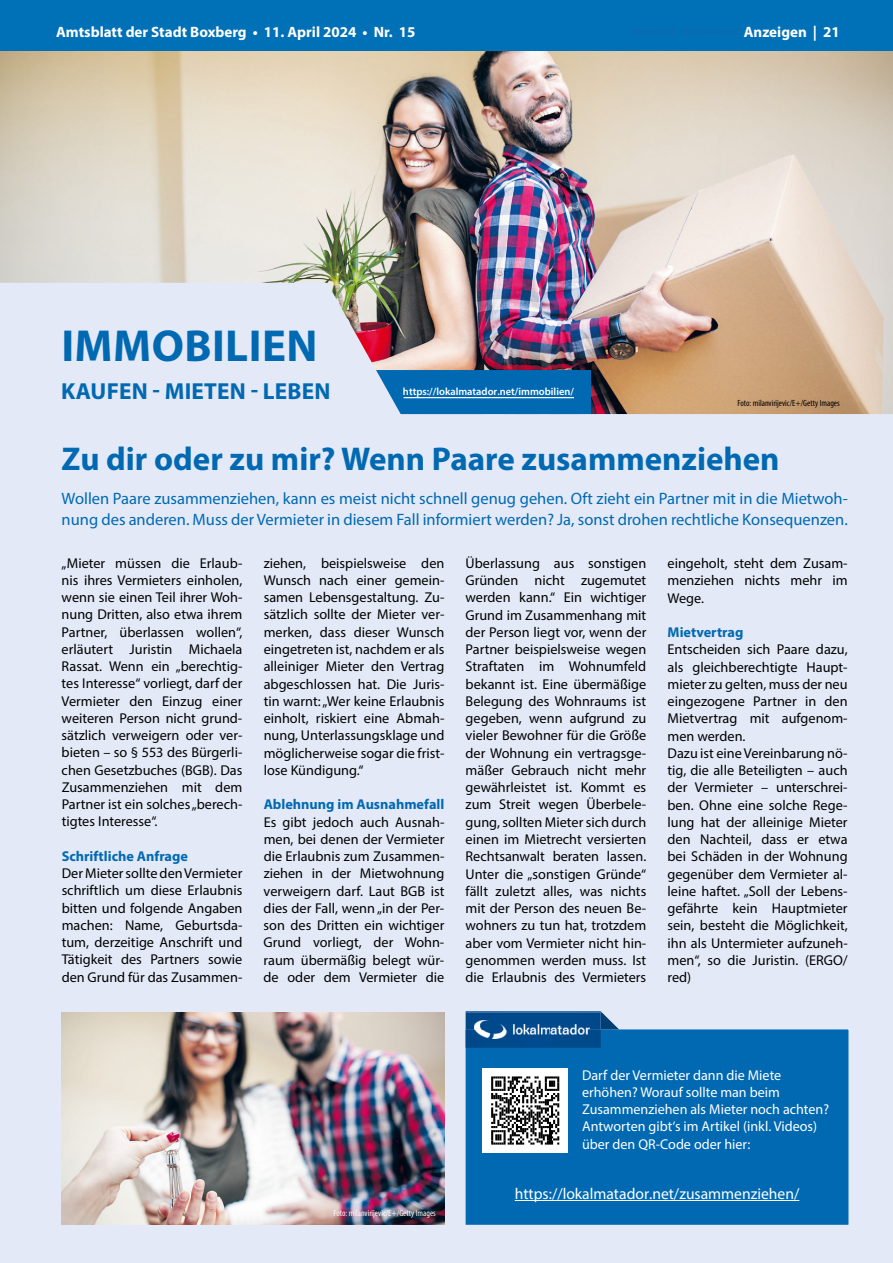
<style>
.page{position:relative;width:893px;height:1263px;background:#fff}
.page>*{position:absolute;margin:0;border:0;box-sizing:border-box;transform-origin:0 0}
.t1{font:700 45px "Myriad Pro";letter-spacing:.01em;color:#0069b2}
.t2{font:700 33px "Myriad Pro";color:#0069b2}
.t3{font:700 23.25px "Myriad Pro";letter-spacing:.01em;color:#0069b2}
.t4{font:16.5px/21px "Myriad Pro";color:#0069b2}
.t5{font:15.75px "Myriad Pro";color:#fff}
.t6{font:700 15px "Myriad Pro";color:#fff}
.t7{font:14.25px/17.2px "Myriad Pro";color:#000;text-align:justify}
.t8{font:14.25px/17.2px "Myriad Pro";color:#fff}
.t9{font:600 10.5px "Myriad Pro";color:#fff}
.t10{font:condensed 9px "Myriad Pro";color:#000}
.t11{font:condensed 9px "Myriad Pro";color:#fff}
.s1{font-weight:700;color:#0069b2}
</style>
<div class="page">
<div style="left:0;top:0;width:893px;height:51px;background:#0071b6"></div>
<div style="left:0;top:51px;width:893px;height:1212px;background:#e3e9f6"></div>
<img style="left:0;top:51px;width:893px;height:363px">
<img style="left:62px;top:1012px;width:382px;height:213px">
<svg style="left:465px;top:1012px;width:384px;height:213px;background:#1e77b6"></svg>
<img style="left:466px;top:1011px;width:135px;height:37px">
<svg style="left:601px;top:1011px;width:18px;height:19px"></svg>
<img style="left:474px;top:1020px;width:115px;height:18px">
<div style="left:402px;top:370px;width:189px;height:44px;background:#0069b2"></div>
<hr style="left:404px;top:397px;width:170px;height:1px;background:#fff">
<svg style="left:0;top:283px;width:402px;height:132px"></svg>
<p class="t6" style="left:56px;top:22px;width:361px">Amtsblatt der Stadt Boxberg • 11. April 2024 • Nr. 15</p>
<p class="t6" style="left:744px;top:22px;width:97px">Anzeigen | 21</p>
<p class="t1" style="left:61px;top:317px;width:258px">IMMOBILIEN</p>
<p class="t3" style="left:61px;top:376px;width:271px">KAUFEN - MIETEN - LEBEN</p>
<p class="t9" style="left:403px;top:385px;width:172px">https://lokalmatador.net/immobilien/</p>
<p class="t10" style="left:738px;top:397px;width:104px">Foto: milanvirijevic/E+/Getty Images</p>
<p class="t2" style="left:62px;top:437px;width:719px">Zu dir oder zu mir? Wenn Paare zusammenziehen</p>
<p class="t4" style="left:62px;top:487px;width:788px">Wollen Paare zusammenziehen, kann es meist nicht schnell genug gehen. Oft zieht ein Partner mit in die Mietwoh&shy;nung des anderen. Muss der Vermieter in diesem Fall informiert werden? Ja, sonst drohen rechtliche Konsequenzen.</p>
<p class="t7" style="left:62px;top:554px;width:182px">„Mieter müssen die Erlaub&shy;nis ihres Vermieters einholen, wenn sie einen Teil ihrer Woh&shy;nung Dritten, also etwa ihrem Partner, überlassen wollen“, erläutert Juristin Michaela Rassat. Wenn ein „berechtig&shy;tes Interesse“ vorliegt, darf der Vermieter den Einzug einer weiteren Person nicht grund&shy;sätzlich verweigern oder ver&shy;bieten – so § 553 des Bürgerli&shy;chen Gesetzbuches (BGB). Das Zusammenziehen mit dem Partner ist ein solches„berech&shy;tigtes Interesse“.</p>
<p class="t7" style="left:62px;top:847px;width:182px;text-align:left"><span class="s1">Schriftliche Anfrage<br></span>Der Mietersollte denVermieter schriftlich um diese Erlaubnis bitten und folgende Angaben machen: Name, Geburtsda&shy;tum, derzeitige Anschrift und<br>Tätigkeit des Partners sowie den Grund für das Zusammen-</p>
<p class="t7" style="left:466px;top:554px;width:182px">Überlassung aus sonstigen Gründen nicht zugemutet werden kann.“ Ein wichtiger Grund im Zusammenhang mit der Person liegt vor, wenn der Partner beispielsweise wegen Straftaten im Wohnumfeld bekannt ist. Eine übermäßige Belegung des Wohnraums ist gegeben, wenn aufgrund zu vieler Bewohner für die Größe der Wohnung ein vertragsge&shy;mäßer Gebrauch nicht mehr gewährleistet ist. Kommt es zum Streit wegen Überbele&shy;gung, sollten Mieter sich durch einen im Mietrecht versierten Rechtsanwalt beraten lassen.<br>Unter die „sonstigen Gründe“ fällt zuletzt alles, was nichts mit der Person des neuen Be&shy;wohners zu tun hat, trotzdem aber vom Vermieter nicht hin&shy;genommen werden muss. Ist die Erlaubnis des Vermieters</p>
<p class="t7" style="left:667px;top:554px;width:182px">eingeholt, steht dem Zusam&shy;menziehen nichts mehr im Wege.</p>
<p class="t7" style="left:264px;top:554px;width:182px">ziehen, beispielsweise den Wunsch nach einer gemein&shy;samen Lebensgestaltung. Zu&shy;sätzlich sollte der Mieter ver&shy;merken, dass dieser Wunsch eingetreten ist, nachdem er als alleiniger Mieter den Vertrag abgeschlossen hat. Die Juris&shy;tin warnt:„Wer keine Erlaubnis einholt, riskiert eine Abmah&shy;nung, Unterlassungsklage und möglicherweise sogar die frist&shy;lose Kündigung.“</p>
<p class="t7" style="left:264px;top:796px;width:182px"><span class="s1">Ablehnung im Ausnahmefall </span>Es gibt jedoch auch Ausnah&shy;men, bei denen der Vermieter die Erlaubnis zum Zusammen&shy;ziehen in der Mietwohnung verweigern darf. Laut BGB ist dies der Fall, wenn „in der Per&shy;son des Dritten ein wichtiger Grund vorliegt, der Wohn&shy;raum übermäßig belegt wür&shy;de oder dem Vermieter die</p>
<p class="t7" style="left:667px;top:623px;width:182px;text-align:left"><span class="s1">Mietvertrag<br></span>Entscheiden sich Paare dazu, als gleichberechtigte Haupt&shy;mieter zu gelten, muss der neu eingezogene Partner in den<br>Mietvertrag mit aufgenom&shy;men werden.<br>Dazu ist eineVereinbarung nö&shy;tig, die alle Beteiligten – auch der Vermieter – unterschrei&shy;ben. Ohne eine solche Rege&shy;lung hat der alleinige Mieter den Nachteil, dass er etwa bei Schäden in der Wohnung gegenüber dem Vermieter al&shy;leine haftet. „Soll der Lebens&shy;gefährte kein Hauptmieter sein, besteht die Möglichkeit, ihn als Untermieter aufzuneh&shy;men“, so die Juristin. (ERGO/ red)</p>
<p class="t11" style="left:334px;top:1208px;width:104px">Foto: milanvirijevic/E+/Getty Images</p>
<p class="t8" style="left:582px;top:1066px;width:249px">Darf der Vermieter dann die Miete erhöhen? Worauf sollte man beim Zusammenziehen als Mieter noch achten?<br>Antworten gibt‘s im Artikel (inkl. Videos) über den QR-Code oder hier:</p>
<p class="t5" style="left:515px;top:1184px;width:286px">https://lokalmatador.net/zusammenziehen/</p>
</div>
